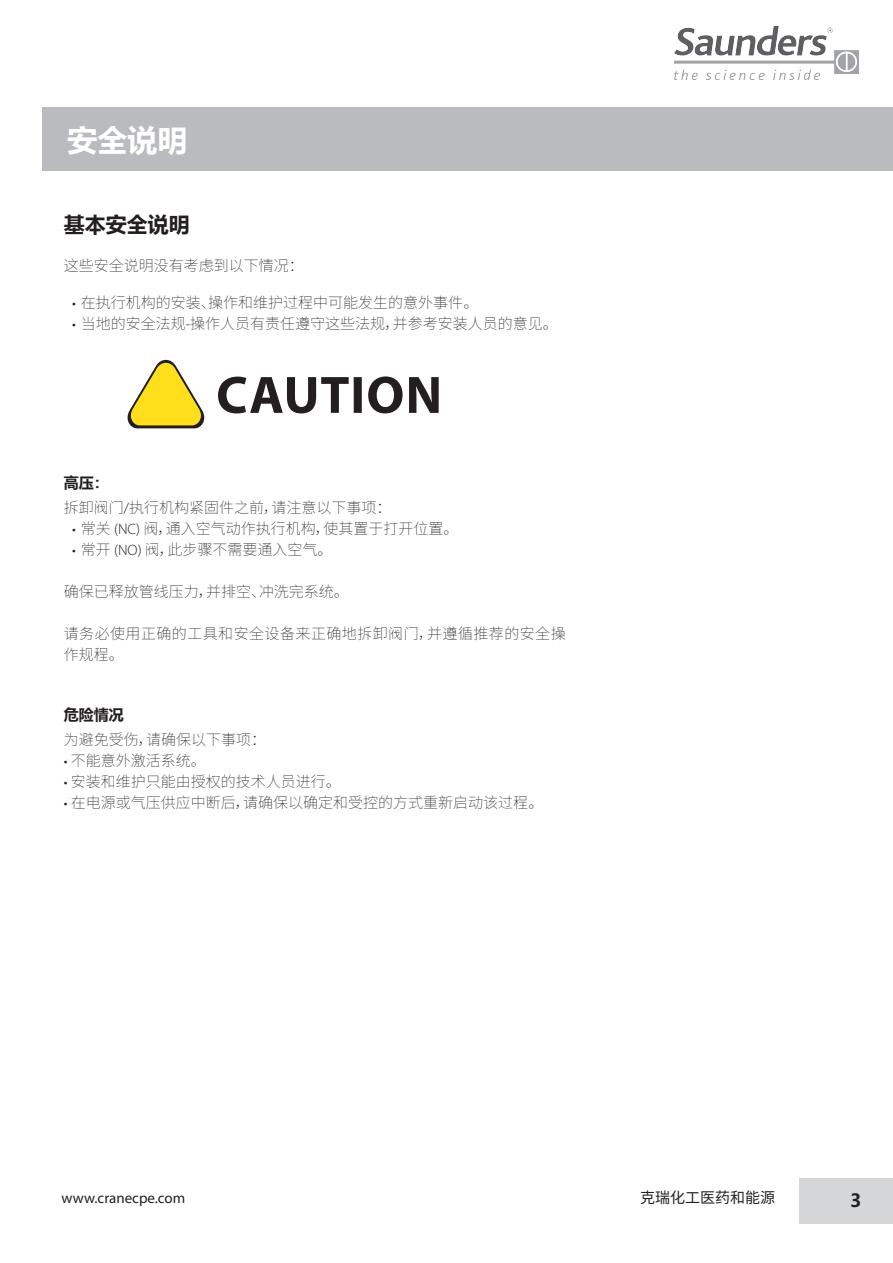
<style>
.page{position:relative;width:893px;height:1263px;background:#fff}
.page>*{position:absolute;margin:0;border:0;box-sizing:border-box;transform-origin:0 0}
.t1{font:700 30px "Microsoft Ya Hei UI";color:#fff}
.t2{font:700 21px "Microsoft Ya Hei UI";color:#231f20}
.t3{font:700 18px "Microsoft Ya Hei UI";color:#231f20}
.t4{font:200 15px "Source Han Sans CN";color:#231f20}
.t5{font:200 15px/21px "Source Han Sans CN";letter-spacing:.03em;color:#231f20}
.t6{font:15px "Myriad Pro";color:#231f20}
.t7{font:15px "Source Han Sans CN";color:#231f20}
.t8{font:700 15px "Microsoft Ya Hei UI";color:#231f20}
.s1{font-family:"Myriad Pro";font-weight:300}
</style>
<div class="page">
<img style="left:675px;top:27px;width:183px;height:52px">
<div style="left:43px;top:107px;width:850px;height:64px;background:#babbbe"></div>
<div style="left:799px;top:1178px;width:94px;height:45px;background:#d5d6d8"></div>
<svg style="left:128px;top:360px;width:76px;height:68px"></svg>
<svg style="left:218px;top:376px;width:221px;height:37px"></svg>
<h1 class="t1" style="left:68px;top:119px;width:121px">安全说明</h1>
<h2 class="t2" style="left:64px;top:210px;width:127px">基本安全说明</h2>
<p class="t4" style="left:64px;top:257px;width:241px">这些安全说明没有考虑到以下情况：</p>
<p class="t4" style="left:72px;top:294px;width:408px"><span class="s1">•</span> 在执行机构的安装、操作和维护过程中可能发生的意外事件。</p>
<p class="t4" style="left:72px;top:315px;width:487px"><span class="s1">•</span> 当地的安全法规<span class="s1">-</span>操作人员有责任遵守这些法规，并参考安装人员的意见。</p>
<p class="t8" style="left:64px;top:472px;width:46px">高压：</p>
<p class="t4" style="left:64px;top:499px;width:329px">拆卸阀门<span class="s1">/</span>执行机构紧固件之前，请注意以下事项：</p>
<p class="t4" style="left:72px;top:520px;width:388px"><span class="s1">•</span> 常关 <span class="s1">(NC)</span> 阀，通入空气动作执行机构，使其置于打开位置。</p>
<p class="t4" style="left:72px;top:541px;width:262px"><span class="s1">•</span> 常开 <span class="s1">(NO)</span> 阀，此步骤不需要通入空气。</p>
<p class="t4" style="left:64px;top:583px;width:287px">确保已释放管线压力，并排空、冲洗完系统。</p>
<p class="t5" style="left:64px;top:623px;width:503px">请务必使用正确的工具和安全设备来正确地拆卸阀门，并遵循推荐的安全操作规程。</p>
<p class="t8" style="left:64px;top:704px;width:61px">危险情况</p>
<p class="t4" style="left:64px;top:731px;width:204px">为避免受伤，请确保以下事项：</p>
<p class="t4" style="left:64px;top:752px;width:144px"><span class="s1">•</span> 不能意外激活系统。</p>
<p class="t4" style="left:64px;top:773px;width:279px"><span class="s1">•</span> 安装和维护只能由授权的技术人员进行。</p>
<p class="t4" style="left:64px;top:794px;width:481px"><span class="s1">•</span> 在电源或气压供应中断后，请确保以确定和受控的方式重新启动该过程。</p>
<p class="t6" style="left:62px;top:1189px;width:125px">www.cranecpe.com</p>
<p class="t7" style="left:640px;top:1189px;width:137px">克瑞化工医药和能源</p>
<p class="t3" style="left:850px;top:1188px;width:13px">3</p>
</div>
